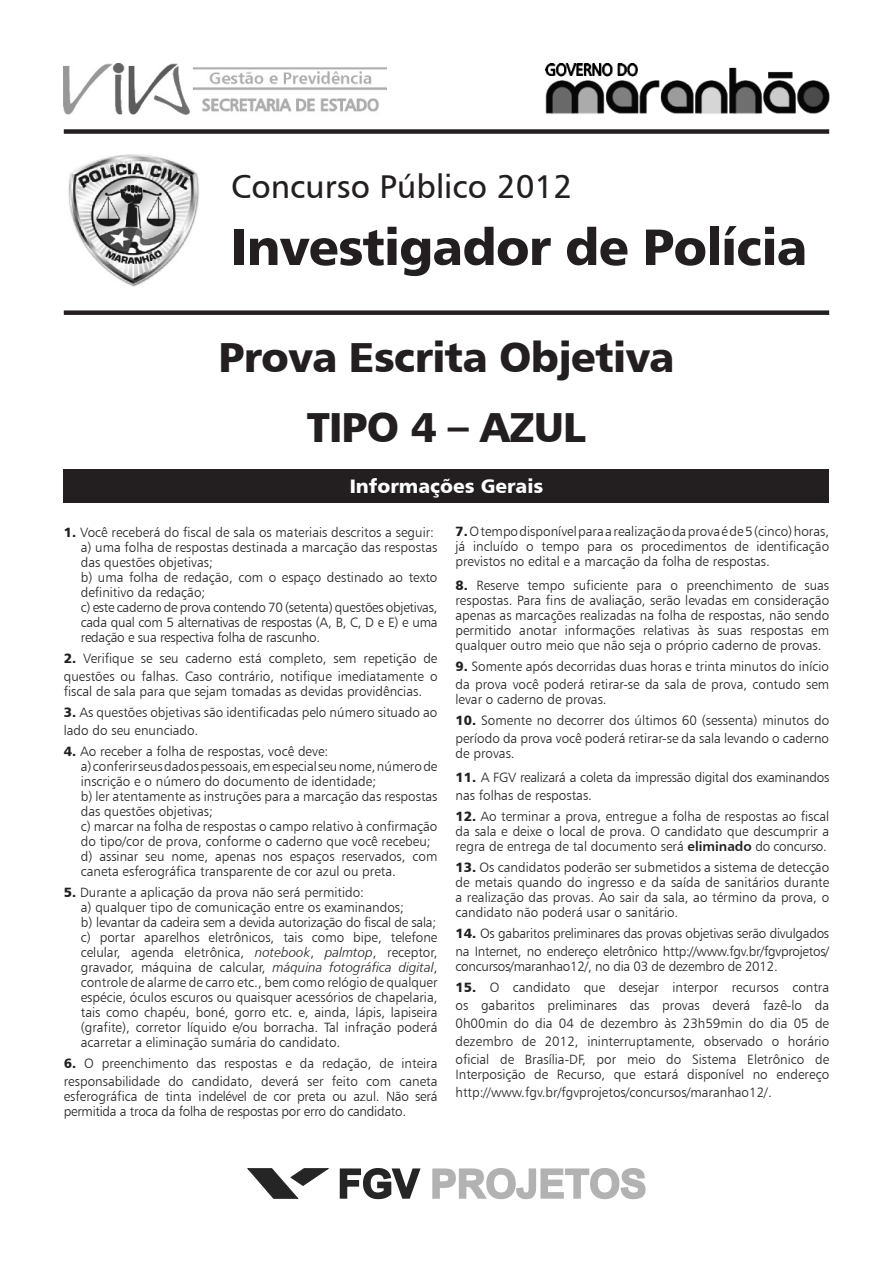
<style>
.page{position:relative;width:893px;height:1263px;background:#fff}
.page>*{position:absolute;margin:0;border:0;box-sizing:border-box;transform-origin:0 0}
.t1{font:51px "Humanist 777 BT Black B";letter-spacing:-.02em;color:#231f20}
.t2{font:42px/69.8px "Humanist 777 BT Black B";letter-spacing:-.02em;color:#231f20;text-align:center}
.t3{font:33px "Humanist 777 BT Roman B";color:#231f20}
.t4{font:19.5px "Humanist 777 BT Black B";color:#fff}
.t5{font:13.5px/15px "Humanist 777 BT Light B";color:#231f20}
.t6{font:13.5px/18px "Humanist 777 BT Light B";letter-spacing:-.02em;color:#231f20}
.s1{font-family:"Humanist 777 BT Black B"}
.s2{font-family:"Humanist 777 BT Light Italic B"}
.s3{font-family:"Humanist 777 BT Bold B"}
</style>
<div class="page">
<img style="left:546px;top:64px;width:283px;height:50px">
<img style="left:68px;top:154px;width:131px;height:133px">
<img style="left:64px;top:64px;width:322px;height:50px">
<div style="left:64px;top:129px;width:765px;height:5px;background:#231f20"></div>
<div style="left:64px;top:310px;width:765px;height:5px;background:#231f20"></div>
<div style="left:64px;top:469px;width:765px;height:33px;background:#231f20"></div>
<svg style="left:247px;top:1168px;width:82px;height:31px"></svg>
<svg style="left:339px;top:1168px;width:82px;height:32px"></svg>
<svg style="left:432px;top:1168px;width:214px;height:32px"></svg>
<p class="t3" style="left:231px;top:166px;width:343px">Concurso P˙blico 2012</p>
<p class="t1" style="left:231px;top:214px;width:577px">Investigador de Polícia</p>
<p class="t2" style="left:218px;top:321px;width:458px">Prova Escrita Objetiva<br>TIPO 4 – AZUL</p>
<p class="t4" style="left:350px;top:474px;width:195px">Informações Gerais</p>
<p class="t5" style="left:81px;top:525px;width:358px;text-indent:-17px"><span class="s1">1.</span> Você receberá do fiscal de sala os materiais descritos a seguir: a) uma folha de respostas destinada a marcação das respostas das questões objetivas;<br>b) uma folha de redação, com o espaço destinado ao texto definitivo da redação;<br>c) este caderno de prova contendo 70 (setenta) questões objetivas, cada qual com 5 alternativas de respostas (A, B, C, D e E) e uma redação e sua respectiva folha de rascunho.</p>
<p class="t5" style="left:64px;top:649px;width:375px;line-height:18px"><span class="s1">2.</span> Verifique se seu caderno está completo, sem repetição de questões ou falhas. Caso contrário, notifique imediatamente o</p>
<p class="t5" style="left:64px;top:684px;width:360px">fiscal de sala para que sejam tomadas as devidas providências.</p>
<p class="t5" style="left:64px;top:703px;width:375px;line-height:18px"><span class="s1">3.</span> As questões objetivas são identificadas pelo número situado ao lado do seu enunciado.</p>
<p class="t5" style="left:81px;top:744px;width:358px;text-indent:-17px"><span class="s1">4.</span> Ao receber a folha de respostas, você deve:<br>a) conferir seus dados pessoais, em especial seu nome, número de inscrição e o número do documento de identidade;<br>b) ler atentamente as instruções para a marcação das respostas das questões objetivas;<br>c) marcar na folha de respostas o campo relativo à confirmação do tipo/cor de prova, conforme o caderno que você recebeu; d) assinar seu nome, apenas nos espaços reservados, com caneta esferográfica transparente de cor azul ou preta.</p>
<p class="t5" style="left:81px;top:885px;width:358px;text-indent:-17px"><span class="s1">5.</span> Durante a aplicação da prova não será permitido:<br>a) qualquer tipo de comunicação entre os examinandos;<br>b) levantar da cadeira sem a devida autorização do fiscal de sala; c) portar aparelhos eletrônicos, tais como bipe, telefone celular, agenda eletrônica, <span class="s2">notebook</span>, <span class="s2">palmtop</span>, receptor, gravador, máquina de calcular, <span class="s2">m·quina fotogr·fica digital</span>, controle de alarme de carro etc., bem como relógio de qualquer espécie, óculos escuros ou quaisquer acessórios de chapelaria, tais como chapéu, boné, gorro etc. e, ainda, lápis, lapiseira (grafite), corretor líquido e/ou borracha. Tal infração poderá acarretar a eliminação sumária do candidato.</p>
<p class="t5" style="left:64px;top:1054px;width:375px;line-height:18px"><span class="s1">6.</span> O preenchimento das respostas e da redação, de inteira responsabilidade do candidato, deverá ser feito com caneta</p>
<p class="t6" style="left:64px;top:1089px;width:375px;line-height:15px">esferográfica de tinta indelével de cor preta ou azul. Não será permitida a troca da folha de respostas por erro do candidato.</p>
<p class="t5" style="left:455px;top:524px;width:375px;text-align:justify"><span class="s1">7.</span> O tempo disponível para a realização da prova é de 5 (cinco) horas, já incluído o tempo para os procedimentos de identificação previstos no edital e a marcação da folha de respostas.</p>
<p class="t5" style="left:455px;top:578px;width:375px;text-align:justify"><span class="s1">8.</span> Reserve tempo suficiente para o preenchimento de suas respostas. Para fins de avaliação, serão levadas em consideração apenas as marcações realizadas na folha de respostas, não sendo permitido anotar informações relativas às suas respostas em qualquer outro meio que não seja o próprio caderno de provas.</p>
<p class="t5" style="left:455px;top:657px;width:375px;line-height:18px"><span class="s1">9.</span> Somente após decorridas duas horas e trinta minutos do início da prova você poderá retirar-se da sala de prova, contudo sem</p>
<p class="t5" style="left:455px;top:692px;width:153px">levar o caderno de provas.</p>
<p class="t5" style="left:455px;top:711px;width:375px;line-height:18px"><span class="s1">10.</span> Somente no decorrer dos últimos 60 (sessenta) minutos do período da prova você poderá retirar-se da sala levando o caderno</p>
<p class="t5" style="left:455px;top:746px;width:61px">de provas.</p>
<p class="t6" style="left:455px;top:768px;width:375px"><span class="s1">11.</span> A FGV realizará a coleta da impressão digital dos examinandos nas folhas de respostas.</p>
<p class="t5" style="left:455px;top:809px;width:375px;text-align:justify"><span class="s1">12.</span> Ao terminar a prova, entregue a folha de respostas ao fiscal da sala e deixe o local de prova. O candidato que descumprir a regra de entrega de tal documento será <span class="s3">eliminado</span> do concurso.</p>
<p class="t5" style="left:455px;top:860px;width:375px;text-align:justify"><span class="s1">13.</span> Os candidatos poderão ser submetidos a sistema de detecção de metais quando do ingresso e da saída de sanitários durante a realização das provas. Ao sair da sala, ao término da prova, o candidato não poderá usar o sanitário.</p>
<p class="t6" style="left:455px;top:924px;width:375px"><span class="s1">14.</span> Os gabaritos preliminares das provas objetivas serão divulgados na Internet, no endereço eletrônico http://www.fgv.br/fgvprojetos/</p>
<p class="t6" style="left:455px;top:957px;width:324px">concursos/maranhao12/, no dia 03 de dezembro de 2012.</p>
<p class="t5" style="left:455px;top:978px;width:375px;line-height:18px;text-align:justify"><span class="s1">15.</span> O candidato que desejar interpor recursos contra os gabaritos preliminares das provas deverá fazê-lo da 0h00min do dia 04 de dezembro às 23h59min do dia 05 de dezembro de 2012, ininterruptamente, observado o horário oficial de Brasília-DF, por meio do Sistema Eletrônico de</p>
<p class="t5" style="left:455px;top:1065px;width:375px;line-height:18px">Interposição de Recurso, que estará disponível no endereço http://www.fgv.br/fgvprojetos/concursos/maranhao12/.</p>
</div>
